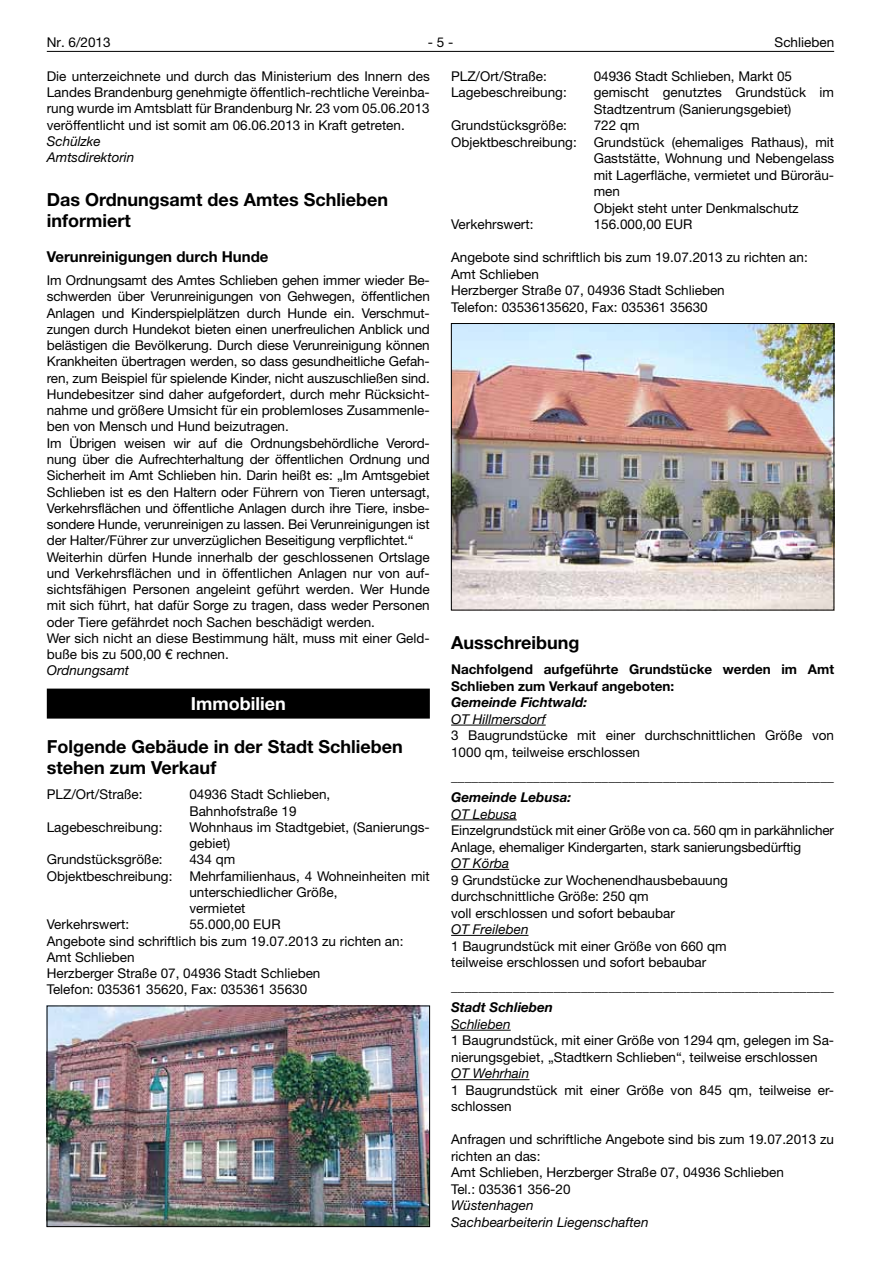
<style>
.page{position:relative;width:881px;height:1263px;background:#fff}
.page>*{position:absolute;margin:0;border:0;box-sizing:border-box;transform-origin:0 0}
.t1{font:700 18px/21.6px "Helvetica Neue LT";color:#000}
.t2{font:700 18px "Helvetica Neue LT";color:#fff}
.t3{font:700 15px "Helvetica Neue LT";color:#000}
.t4{font:13.5px/16.2px "Helvetica Neue LT";color:#000}
.t5{font:italic 700 13.5px/21px "Helvetica Neue LT";color:#000}
.t6{font:italic 13.5px/16.2px "Helvetica Neue LT";color:#000}
.t7{font:700 13.5px/16.5px "Helvetica Neue LT";color:#000}
</style>
<div class="page">
<hr style="left:47px;top:51px;width:786px;height:1px;background:#000">
<div style="left:47px;top:688px;width:382px;height:30px;background:#989898"></div>
<div style="left:47px;top:689px;width:382px;height:30px;background:#000"></div>
<img style="left:49px;top:1008px;width:378px;height:217px">
<div style="left:47px;top:1006px;width:382px;height:221px;border:1px solid #000"></div>
<hr style="left:451px;top:725px;width:94px;height:1px;background:#000">
<hr style="left:451px;top:819px;width:65px;height:1px;background:#000">
<hr style="left:451px;top:869px;width:58px;height:1px;background:#000">
<hr style="left:451px;top:935px;width:77px;height:1px;background:#000">
<hr style="left:451px;top:1030px;width:59px;height:1px;background:#000">
<hr style="left:451px;top:1079px;width:78px;height:1px;background:#000">
<img style="left:453px;top:325px;width:378px;height:283px">
<div style="left:451px;top:323px;width:382px;height:287px;border:1px solid #000"></div>
<p class="t4" style="left:47px;top:34px;width:65px">Nr. 6/2013</p>
<p class="t4" style="left:427px;top:34px;width:27px">- 5 -</p>
<p class="t4" style="left:774px;top:34px;width:61px">Schlieben</p>
<p class="t4" style="left:47px;top:68px;width:384px;text-align:justify">Die unterzeichnete und durch das Ministerium des Innern des Landes Brandenburg genehmigte öffentlich-rechtliche Vereinba&shy;rung wurde im Amtsblatt für Brandenburg Nr. 23 vom 05.06.2013 veröffentlicht und ist somit am 06.06.2013 in Kraft getreten.</p>
<p class="t6" style="left:47px;top:133px;width:89px">Schülzke<br>Amtsdirektorin</p>
<h1 class="t1" style="left:47px;top:188px;width:342px">Das Ordnungsamt des Amtes Schlieben informiert</h1>
<p class="t3" style="left:47px;top:248px;width:223px">Verunreinigungen durch Hunde</p>
<p class="t4" style="left:47px;top:272px;width:384px">Im Ordnungsamt des Amtes Schlieben gehen immer wieder Be&shy;schwerden über Verunreinigungen von Gehwegen, öffentlichen Anlagen und Kinderspielplätzen durch Hunde ein. Verschmut&shy;zungen durch Hundekot bieten einen unerfreulichen Anblick und belästigen die Bevölkerung. Durch diese Verunreinigung können Krankheiten übertragen werden, so dass gesundheitliche Gefah&shy;ren, zum Beispiel für spielende Kinder, nicht auszuschließen sind.<br>Hundebesitzer sind daher aufgefordert, durch mehr Rücksicht&shy;nahme und größere Umsicht für ein problemloses Zusammenle&shy;ben von Mensch und Hund beizutragen.<br>Im Übrigen weisen wir auf die Ordnungsbehördliche Verord&shy;nung über die Aufrechterhaltung der öffentlichen Ordnung und Sicherheit im Amt Schlieben hin. Darin heißt es: „Im Amtsgebiet Schlieben ist es den Haltern oder Führern von Tieren untersagt, Verkehrsflächen und öffentliche Anlagen durch ihre Tiere, insbe&shy;sondere Hunde, verunreinigen zu lassen. Bei Verunreinigungen ist der Halter/Führer zur unverzüglichen Beseitigung verpflichtet.“ Weiterhin dürfen Hunde innerhalb der geschlossenen Ortslage und Verkehrsflächen und in öffentlichen Anlagen nur von auf&shy;sichtsfähigen Personen angeleint geführt werden. Wer Hunde mit sich führt, hat dafür Sorge zu tragen, dass weder Personen oder Tiere gefährdet noch Sachen beschädigt werden.<br>Wer sich nicht an diese Bestimmung hält, muss mit einer Geld&shy;buße bis zu 500,00 € rechnen.</p>
<p class="t6" style="left:47px;top:662px;width:84px">Ordnungsamt</p>
<h1 class="t2" style="left:191px;top:692px;width:96px">Immobilien</h1>
<h1 class="t1" style="left:47px;top:735px;width:357px">Folgende Gebäude in der Stadt Schlieben stehen zum Verkauf</h1>
<p class="t4" style="left:47px;top:786px;width:97px">PLZ/Ort/Straße:</p>
<p class="t4" style="left:189px;top:786px;width:142px">04936 Stadt Schlieben,<br>Bahnhofstraße 19</p>
<p class="t4" style="left:47px;top:819px;width:117px">Lagebeschreibung:</p>
<p class="t4" style="left:189px;top:819px;width:242px">Wohnhaus im Stadtgebiet, (Sanierungs&shy;gebiet)</p>
<p class="t4" style="left:47px;top:851px;width:117px">Grundstücksgröße:</p>
<p class="t4" style="left:189px;top:851px;width:47px">434 qm</p>
<p class="t4" style="left:47px;top:867px;width:127px">Objektbeschreibung:</p>
<p class="t4" style="left:189px;top:867px;width:242px">Mehrfamilienhaus, 4 Wohneinheiten mit unterschiedlicher Größe,<br>vermietet</p>
<p class="t4" style="left:47px;top:916px;width:84px">Verkehrswert:</p>
<p class="t4" style="left:451px;top:68px;width:97px">PLZ/Ort/Straße:</p>
<p class="t4" style="left:593px;top:68px;width:200px">04936 Stadt Schlieben, Markt 05</p>
<p class="t4" style="left:451px;top:84px;width:117px">Lagebeschreibung:</p>
<p class="t4" style="left:593px;top:84px;width:242px">gemischt genutztes Grundstück im<br>Stadtzentrum (Sanierungsgebiet)</p>
<p class="t4" style="left:451px;top:117px;width:117px">Grundstücksgröße:</p>
<p class="t4" style="left:593px;top:117px;width:47px">722 qm</p>
<p class="t4" style="left:451px;top:134px;width:127px">Objektbeschreibung:</p>
<p class="t4" style="left:593px;top:134px;width:242px">Grundstück (ehemaliges Rathaus), mit<br>Gaststätte, Wohnung und Nebengelass mit Lagerfläche, vermietet und Büroräu&shy;men<br>Objekt steht unter Denkmalschutz</p>
<p class="t4" style="left:451px;top:216px;width:84px">Verkehrswert:</p>
<p class="t4" style="left:593px;top:216px;width:100px">156.000,00 EUR</p>
<p class="t4" style="left:451px;top:249px;width:358px">Angebote sind schriftlich bis zum 19.07.2013 zu richten an:<br>Amt Schlieben<br>Herzberger Straße 07, 04936 Stadt Schlieben<br>Telefon: 03536135620, Fax: 035361 35630</p>
<h1 class="t1" style="left:451px;top:632px;width:130px">Ausschreibung</h1>
<p class="t7" style="left:451px;top:661px;width:384px">Nachfolgend aufgeführte Grundstücke werden im Amt<br>Schlieben zum Verkauf angeboten:</p>
<p class="t5" style="left:451px;top:692px;width:137px">Gemeinde Fichtwald:</p>
<p class="t6" style="left:451px;top:711px;width:96px">OT Hillmersdorf</p>
<p class="t4" style="left:451px;top:727px;width:384px">3 Baugrundstücke mit einer durchschnittlichen Größe von<br>1000 qm, teilweise erschlossen</p>
<p class="t5" style="left:451px;top:765px;width:384px">________________________________________________________<br>Gemeinde Lebusa:</p>
<p class="t6" style="left:451px;top:805px;width:67px">OT Lebusa</p>
<p class="t4" style="left:451px;top:822px;width:384px">Einzelgrundstück mit einer Größe von ca. 560 qm in parkähnlicher<br>Anlage, ehemaliger Kindergarten, stark sanierungsbedürftig</p>
<p class="t6" style="left:451px;top:855px;width:60px">OT Körba</p>
<p class="t4" style="left:451px;top:871px;width:278px">9 Grundstücke zur Wochenendhausbebauung durchschnittliche Größe: 250 qm<br>voll erschlossen und sofort bebaubar</p>
<p class="t6" style="left:451px;top:921px;width:79px">OT Freileben</p>
<p class="t4" style="left:451px;top:937px;width:277px">1 Baugrundstück mit einer Größe von 660 qm teilweise erschlossen und sofort bebaubar</p>
<p class="t5" style="left:451px;top:976px;width:384px">________________________________________________________<br>Stadt Schlieben</p>
<p class="t6" style="left:451px;top:1016px;width:61px">Schlieben</p>
<p class="t4" style="left:451px;top:1032px;width:384px">1 Baugrundstück, mit einer Größe von 1294 qm, gelegen im Sa&shy;nierungsgebiet, „Stadtkern Schlieben“, teilweise erschlossen</p>
<p class="t6" style="left:451px;top:1065px;width:80px">OT Wehrhain</p>
<p class="t4" style="left:451px;top:1081px;width:384px">1 Baugrundstück mit einer Größe von 845 qm, teilweise er&shy;schlossen</p>
<p class="t4" style="left:451px;top:1131px;width:384px">Anfragen und schriftliche Angebote sind bis zum 19.07.2013 zu richten an das:<br>Amt Schlieben, Herzberger Straße 07, 04936 Schlieben<br>Tel.: 035361 356-20</p>
<p class="t6" style="left:451px;top:1197px;width:199px">Wüstenhagen<br>Sachbearbeiterin Liegenschaften</p>
<p class="t4" style="left:47px;top:916px;width:358px;text-indent:143px">55.000,00 EUR<br>Angebote sind schriftlich bis zum 19.07.2013 zu richten an:<br>Amt Schlieben<br>Herzberger Straße 07, 04936 Stadt Schlieben<br>Telefon: 035361 35620, Fax: 035361 35630</p>
</div>
